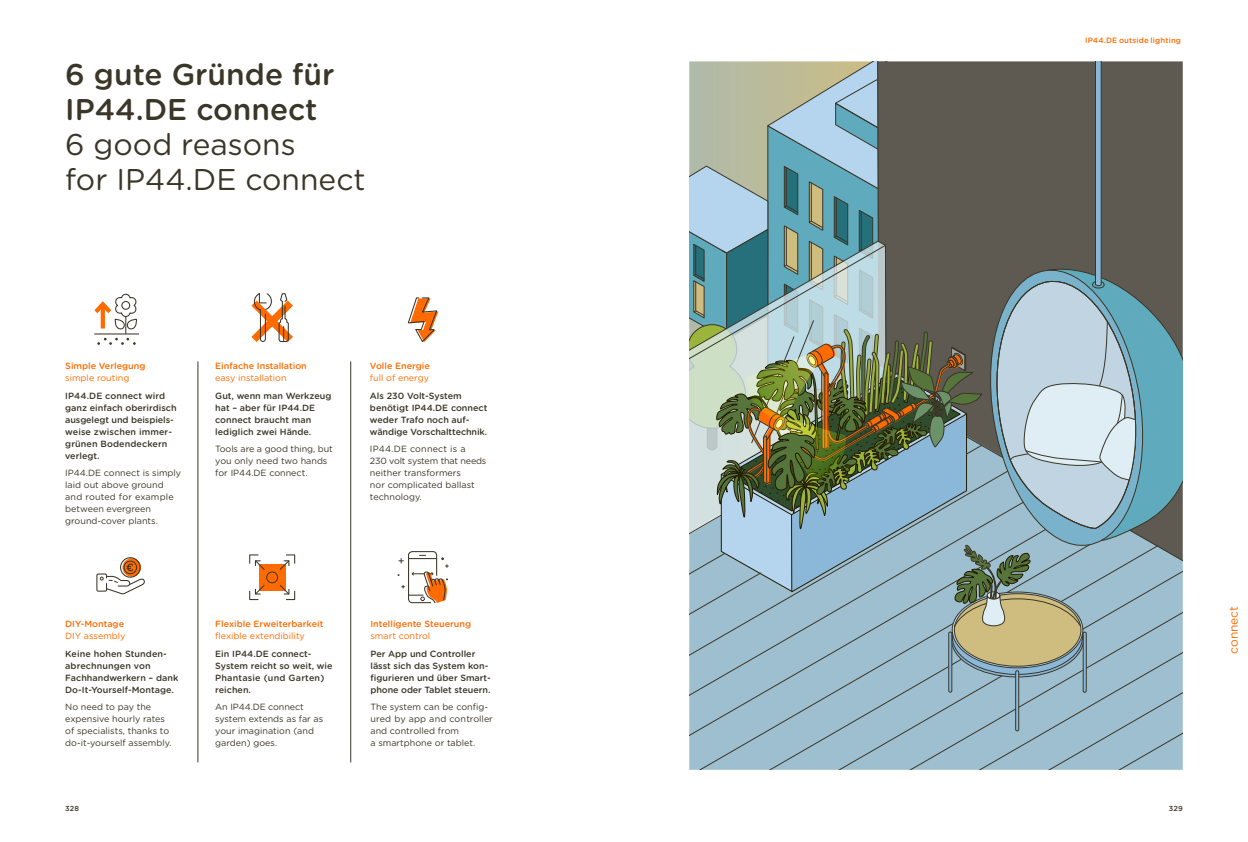
<style>
.page{position:relative;width:1248px;height:842px;background:#fff}
.page>*{position:absolute;margin:0;border:0;box-sizing:border-box;transform-origin:0 0}
.t1{font:30px/35px "Gotham Rounded";color:#3a3628}
.t2{font:500 30px/35px "Gotham Rounded";color:#3a3628}
.t3{font:12px "Gotham Rounded";color:#ff6b00}
.t4{font:500 9px/12px "Gotham Rounded";color:#3a3628}
.t5{font:9px/12px "Gotham Rounded";color:#3a3628}
.t6{font:500 9px "Gotham Rounded";color:#ff6b00}
.t7{font:9px "Gotham Rounded";color:#ff6b00}
.t8{font:500 7.7px "Gotham Rounded";letter-spacing:.02em;color:#ff6b00}
.t9{font:500 7.2px "Gotham Rounded";letter-spacing:.02em;color:#3a3628}
</style>
<div class="page">
<svg style="left:251px;top:293px;width:42px;height:50px"></svg>
<svg style="left:122px;top:558px;width:19px;height:19px"></svg>
<div style="left:96px;top:573px;width:11px;height:19px;border:1px solid #3a3628"></div>
<div style="left:120px;top:557px;width:21px;height:21px;border:1px solid #3a3628;border-radius:50%"></div>
<div style="left:124px;top:561px;width:13px;height:13px;border:1px solid #3a3628;border-radius:50%"></div>
<svg style="left:100px;top:563px;width:45px;height:32px"></svg>
<svg style="left:397px;top:551px;width:51px;height:53px"></svg>
<div style="left:259px;top:565px;width:26px;height:26px;background:#ff6b00"></div>
<svg style="left:249px;top:554px;width:16px;height:16px"></svg>
<svg style="left:279px;top:554px;width:17px;height:16px"></svg>
<svg style="left:249px;top:585px;width:16px;height:16px"></svg>
<svg style="left:279px;top:585px;width:17px;height:16px"></svg>
<div style="left:266px;top:572px;width:12px;height:11px;border:1px solid #3a3628;border-radius:50%"></div>
<svg style="left:407px;top:297px;width:31px;height:45px"></svg>
<hr style="left:198px;top:362px;width:1px;height:400px;background:#3a3628">
<hr style="left:350px;top:362px;width:1px;height:400px;background:#3a3628">
<hr style="left:94px;top:333px;width:45px;height:1px;background:#3a3628">
<svg style="left:94px;top:293px;width:44px;height:52px"></svg>
<svg style="left:689px;top:61px;width:493px;height:709px;background:#899fa0"></svg>
<h1 class="t2" style="left:65px;top:56px;width:271px">6 gute Gründe für<br>IP44.DE connect</h1>
<h1 class="t1" style="left:65px;top:126px;width:302px">6 good reasons<br>for IP44.DE connect</h1>
<p class="t8" style="left:1084px;top:35px;width:97px">IP44.DE outside lighting</p>
<p class="t6" style="left:65px;top:359px;width:82px">Simple Verlegung</p>
<p class="t7" style="left:65px;top:371px;width:66px">simple routing</p>
<p class="t4" style="left:65px;top:389px;width:113px">IP44.DE connect wird ganz einfach oberirdisch ausgelegt und beispiels&shy;weise zwischen immer&shy;grünen Bodendeckern verlegt.</p>
<p class="t5" style="left:65px;top:467px;width:117px">IP44.DE connect is simply laid out above ground and routed for example between evergreen ground-cover plants.</p>
<p class="t6" style="left:215px;top:359px;width:93px">Einfache Installation</p>
<p class="t7" style="left:215px;top:371px;width:73px">easy installation</p>
<p class="t4" style="left:215px;top:389px;width:118px">Gut, wenn man Werkzeug hat – aber für IP44.DE connect braucht man lediglich zwei Hände.</p>
<p class="t5" style="left:215px;top:443px;width:119px">Tools are a good thing, but you only need two hands for IP44.DE connect.</p>
<p class="t6" style="left:65px;top:617px;width:60px">DIY-Montage</p>
<p class="t7" style="left:65px;top:629px;width:62px">DIY assembly</p>
<p class="t4" style="left:65px;top:647px;width:114px">Keine hohen Stunden&shy;abrechnungen von<br>Fachhandwerkern – dank<br>Do-It-Yourself-Montage.</p>
<p class="t5" style="left:65px;top:701px;width:108px">No need to pay the expensive hourly rates of specialists, thanks to do-it-yourself assembly.</p>
<p class="t6" style="left:215px;top:617px;width:110px">Flexible Erweiterbarkeit</p>
<p class="t7" style="left:215px;top:629px;width:91px">flexible extendibility</p>
<p class="t4" style="left:215px;top:647px;width:119px">Ein IP44.DE connect-<br>System reicht so weit, wie<br>Phantasie (und Garten) reichen.</p>
<p class="t5" style="left:215px;top:701px;width:109px">An IP44.DE connect system extends as far as your imagination (and garden) goes.</p>
<p class="t6" style="left:370px;top:359px;width:61px">Volle Energie</p>
<p class="t7" style="left:370px;top:371px;width:61px">full of energy</p>
<p class="t4" style="left:370px;top:389px;width:119px">Als 230 Volt-System benötigt IP44.DE connect weder Trafo noch auf&shy;wändige Vorschalttechnik.</p>
<p class="t5" style="left:370px;top:443px;width:118px">IP44.DE connect is a<br>230 volt system that needs neither transformers<br>nor complicated ballast technology.</p>
<p class="t6" style="left:370px;top:617px;width:102px">Intelligente Steuerung</p>
<p class="t7" style="left:370px;top:629px;width:61px">smart control</p>
<p class="t4" style="left:370px;top:647px;width:122px">Per App und Controller lässt sich das System kon&shy;figurieren und über Smart&shy;phone oder Tablet steuern.</p>
<p class="t5" style="left:370px;top:701px;width:124px">The system can be config&shy;ured by app and controller and controlled from<br>a smartphone or tablet.</p>
<p class="t9" style="left:65px;top:803px;width:15px">328</p>
<p class="t9" style="left:1168px;top:803px;width:15px">329</p>
<h2 class="t3" style="left:1225px;top:654px;width:50px;rotate:-90deg">connect</h2>
</div>
